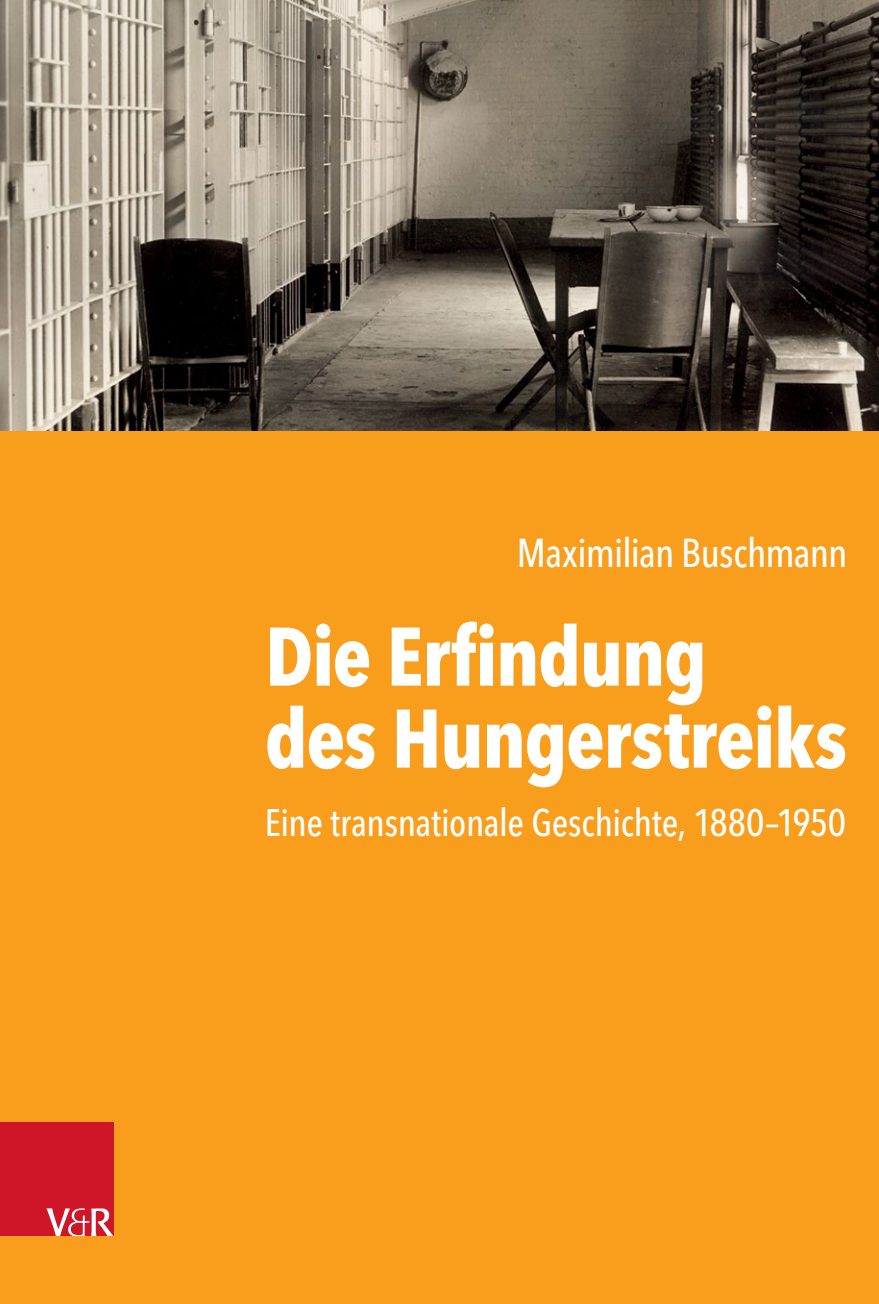
<style>
.page{position:relative;width:879px;height:1304px;background:#f99d1c}
.page>*{position:absolute;margin:0;border:0;box-sizing:border-box;transform-origin:0 0}
.U1-Titel{font:700 condensed 82px/82px "Avenir Next LT Pro";letter-spacing:-.02em;color:#fff}
.U1-Autor{font:500 condensed 40px "Avenir Next LT Pro";letter-spacing:-.02em;color:#fff}
.U1-Untertitel{font:500 condensed 38px "Avenir Next LT Pro";letter-spacing:-.01em;color:#fff}
</style>
<div class="page">
<img style="left:0;top:0;width:879px;height:431px">
<div style="left:0;top:1123px;width:113px;height:113px;background:#ce1628"></div>
<svg style="left:46px;top:1208px;width:67px;height:28px"></svg>
<p class="U1-Autor" style="left:517px;top:529px;width:332px">Maximilian Buschmann</p>
<p class="U1-Titel" style="left:265px;top:615px;width:584px">Die Erfindung<br>des Hungerstreiks</p>
<p class="U1-Untertitel" style="left:265px;top:800px;width:582px">Eine transnationale Geschichte, 1880–1950</p>
</div>
